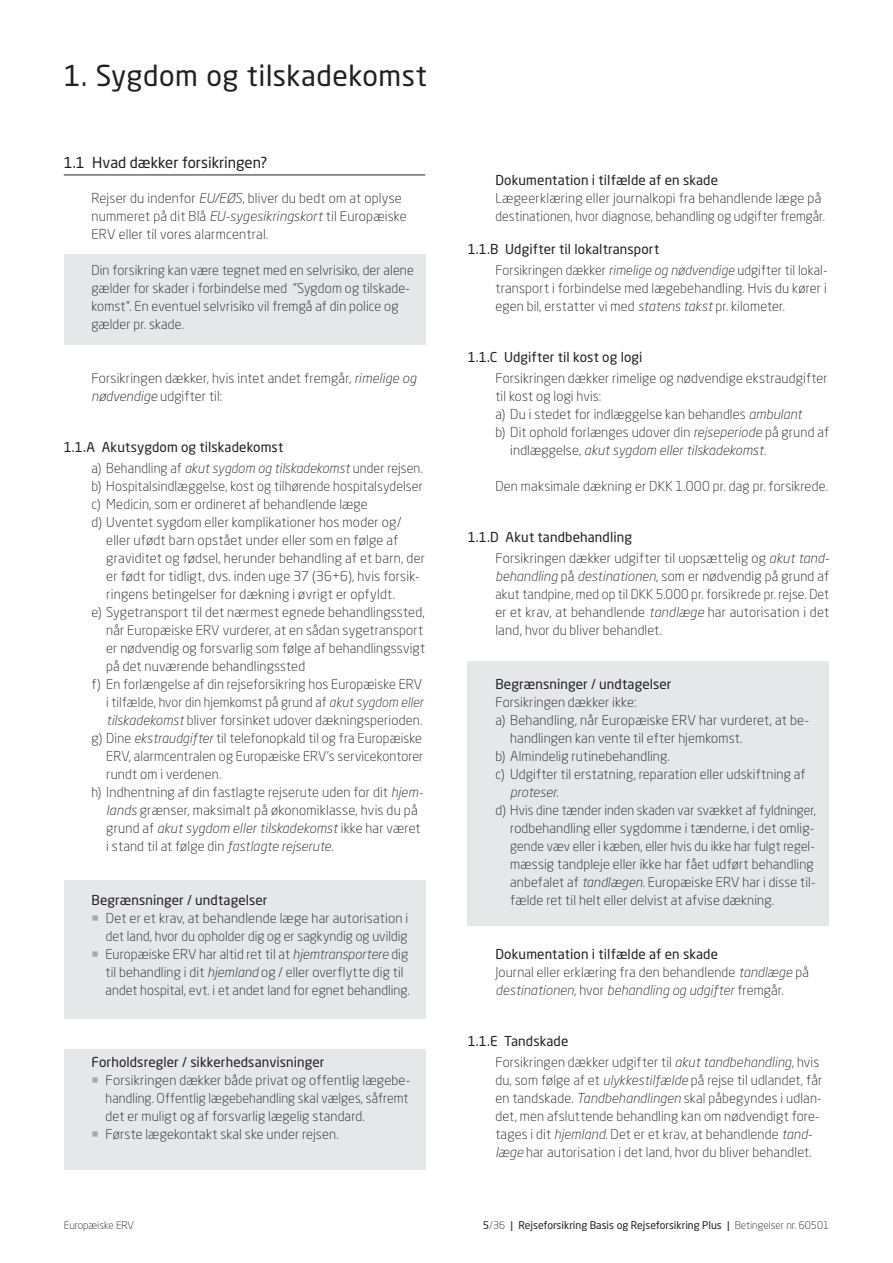
<style>
.page{position:relative;width:893px;height:1263px;background:#fff}
.page>*{position:absolute;margin:0;border:0;box-sizing:border-box;transform-origin:0 0}
.t1{font:28.5px "Neo Sans W1 G";letter-spacing:.015em;color:#231f20}
.t2{font:15px "Neo Sans W1 G";color:#231f20}
.t3{font:300 13.5px/18px "Neo Sans W1 G";letter-spacing:.01em;color:#231f20}
.t4{font:13.5px/21px "Neo Sans W1 G";letter-spacing:.01em;color:#231f20}
.t5{font:italic 300 13.5px "Neo Sans Pro";letter-spacing:.01em;color:#231f20}
.t6{font:300 13.5px "Neo Sans W1 G";letter-spacing:.01em;color:#231f20;scale:.96 1}
.t7{font:10.5px "Neo Sans W1 G";color:#231f20}
.t8{font:300 10.5px "Neo Sans W1 G";color:#231f20}
.s1{font-family:"Neo Sans Pro";font-style:italic}
.s2{font-weight:300}
.s3{font-family:"Neo Sans Pro";font-weight:300;font-style:italic}
.s4{font-family:"Neo Sans W1 G";font-style:normal}
.s5{color:#a8a9ad}
.s6{font-weight:400}
</style>
<div class="page">
<div style="left:64px;top:254px;width:361px;height:90px;background:#e6e7e9"></div>
<div style="left:468px;top:661px;width:361px;height:265px;background:#e6e7e9"></div>
<div style="left:64px;top:880px;width:361px;height:139px;background:#e6e7e9"></div>
<div style="left:64px;top:1049px;width:361px;height:120px;background:#e6e7e9"></div>
<hr style="left:64px;top:175px;width:361px;height:1px;background:#231f20">
<h1 class="t1" style="left:64px;top:58px;width:365px">1. Sygdom og tilskadekomst</h1>
<p class="t2" style="left:64px;top:153px;width:205px">1.1 Hvad dækker forsikringen?</p>
<p class="t3" style="left:91px;top:189px;width:317px">Rejser du indenfor <span class="s1">EU/EØS</span>, bliver du bedt om at oplyse nummeret på dit Blå <span class="s1">EU-sygesikringskort</span> til Europæiske<br>ERV eller til vores alarmcentral.</p>
<p class="t3" style="left:91px;top:261px;width:324px">Din forsikring kan være tegnet med en selvrisiko, der alene gælder for skader i forbindelse med ”Sygdom og tilskade&shy;komst". En eventuel selvrisiko vil fremgå af din police og gælder pr. skade.</p>
<p class="t3" style="left:91px;top:369px;width:326px">Forsikringen dækker, hvis intet andet fremgår, <span class="s1">rimelige og nødvendige</span> udgifter til:</p>
<p class="t4" style="left:91px;top:437px;width:333px;text-indent:-28px">1.1.A Akutsygdom og tilskadekomst<br><span class="s2">a) Behandling af</span> <span class="s3">akut sygdom og tilskadekomst</span> <span class="s2">under rejsen.</span></p>
<p class="t3" style="left:91px;top:477px;width:333px">b) Hospitalsindlæggelse, kost og tilhørende hospitalsydelser</p>
<p class="t3" style="left:91px;top:495px;width:278px">c) Medicin, som er ordineret af behandlende læge</p>
<p class="t3" style="left:91px;top:513px;width:311px">d) Uventet sygdom eller komplikationer hos moder og/</p>
<p class="t3" style="left:106px;top:531px;width:294px">eller ufødt barn opstået under eller som en følge af</p>
<p class="t3" style="left:106px;top:549px;width:320px">graviditet og fødsel, herunder behandling af et barn, der</p>
<p class="t3" style="left:106px;top:567px;width:315px">er født for tidligt, dvs. inden uge 37 (36+6), hvis forsik-</p>
<p class="t3" style="left:106px;top:585px;width:290px">ringens betingelser for dækning i øvrigt er opfyldt.</p>
<p class="t3" style="left:91px;top:603px;width:335px">e) Sygetransport til det nærmest egnede behandlingssted,</p>
<p class="t3" style="left:106px;top:621px;width:318px">når Europæiske ERV vurderer, at en sådan sygetransport</p>
<p class="t3" style="left:106px;top:639px;width:320px">er nødvendig og forsvarlig som følge af behandlingssvigt</p>
<p class="t3" style="left:106px;top:657px;width:200px">på det nuværende behandlingssted</p>
<p class="t3" style="left:91px;top:675px;width:332px">f) En forlængelse af din rejseforsikring hos Europæiske ERV</p>
<p class="t6" style="left:106px;top:694px;width:332px">i tilfælde, hvor din hjemkomst på grund af <span class="s1">akut sygdom eller</span></p>
<p class="t3" style="left:106px;top:711px;width:317px"><span class="s1">tilskadekomst</span> bliver forsinket udover dækningsperioden.</p>
<p class="t3" style="left:91px;top:729px;width:332px">g) Dine <span class="s1">ekstraudgifter</span> til telefonopkald til og fra Europæiske</p>
<p class="t3" style="left:106px;top:747px;width:319px">ERV, alarmcentralen og Europæiske ERV’s servicekontorer</p>
<p class="t3" style="left:106px;top:765px;width:117px">rundt om i verdenen.</p>
<p class="t3" style="left:91px;top:783px;width:333px">h) Indhentning af din fastlagte rejserute uden for dit <span class="s1">hjem-</span></p>
<p class="t3" style="left:106px;top:801px;width:313px"><span class="s1">lands</span> grænser, maksimalt på økonomiklasse, hvis du på</p>
<p class="t5" style="left:106px;top:820px;width:316px"><span class="s4">grund af</span> akut sygdom eller tilskadekomst <span class="s4">ikke har været</span></p>
<p class="t3" style="left:106px;top:837px;width:229px">i stand til at følge din <span class="s1">fastlagte rejserute</span>.</p>
<p class="t4" style="left:91px;top:890px;width:178px">Begrænsninger / undtagelser</p>
<p class="t3" style="left:91px;top:909px;width:318px;text-align:right"><span class="s5">○</span> Det er et krav, at behandlende læge har autorisation i det land, hvor du opholder dig og er sagkyndig og uvildig</p>
<p class="t3" style="left:105px;top:945px;width:306px;text-indent:-14px"><span class="s5">○</span> Europæiske ERV har altid ret til at <span class="s1">hjemtransportere</span> dig til behandling i dit <span class="s1">hjemland</span> og / eller overflytte dig til andet hospital, evt. i et andet land for egnet behandling.</p>
<p class="t4" style="left:91px;top:1052px;width:235px">Forholdsregler / sikkerhedsanvisninger</p>
<p class="t3" style="left:106px;top:1071px;width:306px;text-indent:-14px"><span class="s5">○</span> Forsikringen dækker både privat og offentlig lægebe&shy;handling. Offentlig lægebehandling skal vælges, såfremt det er muligt og af forsvarlig lægelig standard.</p>
<p class="t3" style="left:91px;top:1125px;width:249px"><span class="s5">○</span> Første lægekontakt skal ske under rejsen.</p>
<p class="t4" style="left:495px;top:169px;width:224px">Dokumentation i tilfælde af en skade</p>
<p class="t3" style="left:495px;top:189px;width:331px">Lægeerklæring eller journalkopi fra behandlende læge på destinationen, hvor diagnose, behandling og udgifter fremgår.</p>
<p class="t3" style="left:495px;top:238px;width:334px;line-height:21px;text-indent:-28px"><span class="s6">1.1.B Udgifter til lokaltransport<br></span>Forsikringen dækker <span class="s1">rimelige og nødvendige</span> udgifter til lokal-</p>
<p class="t3" style="left:495px;top:279px;width:333px">transport i forbindelse med lægebehandling. Hvis du kører i egen bil, erstatter vi med <span class="s1">statens takst</span> pr. kilometer.</p>
<p class="t4" style="left:468px;top:346px;width:176px">1.1.C Udgifter til kost og logi</p>
<p class="t3" style="left:495px;top:369px;width:335px">Forsikringen dækker rimelige og nødvendige ekstraudgifter til kost og logi hvis:<br>a) Du i stedet for indlæggelse kan behandles <span class="s1">ambulant<br></span>b) Dit ophold forlænges udover din <span class="s1">rejseperiode</span> på grund af</p>
<p class="t5" style="left:510px;top:442px;width:257px"><span class="s4">indlæggelse,</span> akut sygdom eller tilskadekomst<span class="s4">.</span></p>
<p class="t3" style="left:495px;top:477px;width:334px">Den maksimale dækning er DKK 1.000 pr. dag pr. forsikrede.</p>
<p class="t3" style="left:495px;top:526px;width:335px;line-height:21px;text-indent:-28px"><span class="s6">1.1.D Akut tandbehandling<br></span>Forsikringen dækker udgifter til uopsættelig og <span class="s1">akut tand-</span></p>
<p class="t3" style="left:495px;top:567px;width:335px;text-align:justify"><span class="s1">behandling</span> på <span class="s1">destinationen</span>, som er nødvendig på grund af akut tandpine, med op til DKK 5.000 pr. forsikrede pr. rejse. Det er et krav, at behandlende <span class="s1">tandlæge</span> har autorisation i det land, hvor du bliver behandlet.</p>
<p class="t4" style="left:495px;top:673px;width:178px">Begrænsninger / undtagelser</p>
<p class="t3" style="left:495px;top:693px;width:143px">Forsikringen dækker ikke:</p>
<p class="t3" style="left:495px;top:711px;width:315px">a) Behandling, når Europæiske ERV har vurderet, at be-</p>
<p class="t3" style="left:510px;top:729px;width:234px">handlingen kan vente til efter hjemkomst.</p>
<p class="t3" style="left:495px;top:747px;width:176px">b) Almindelig rutinebehandling.</p>
<p class="t3" style="left:495px;top:765px;width:312px">c) Udgifter til erstatning, reparation eller udskiftning af</p>
<p class="t5" style="left:510px;top:784px;width:50px">proteser<span class="s4">.</span></p>
<p class="t3" style="left:510px;top:801px;width:307px;text-indent:-15px">d) Hvis dine tænder inden skaden var svækket af fyldninger, rodbehandling eller sygdomme i tænderne, i det omlig&shy;gende væv eller i kæben, eller hvis du ikke har fulgt regel&shy;mæssig tandpleje eller ikke har fået udført behandling anbefalet af <span class="s1">tandlægen</span>. Europæiske ERV har i disse til&shy;fælde ret til helt eller delvist at afvise dækning.</p>
<p class="t3" style="left:495px;top:945px;width:315px"><span class="s6">Dokumentation i tilfælde af en skade<br></span>Journal eller erklæring fra den behandlende <span class="s1">tandlæge</span> på</p>
<p class="t5" style="left:495px;top:982px;width:290px">destinationen<span class="s4">, hvor</span> behandling og udgifter <span class="s4">fremgår.</span></p>
<p class="t3" style="left:495px;top:1030px;width:325px;line-height:21px;text-indent:-28px"><span class="s6">1.1.E Tandskade<br></span>Forsikringen dækker udgifter til <span class="s1">akut tandbehandling</span>, hvis</p>
<p class="t3" style="left:495px;top:1071px;width:328px">du, som følge af et <span class="s1">ulykkestilfælde</span> på rejse til udlandet, får en tandskade. <span class="s1">Tandbehandlingen</span> skal påbegyndes i udlan&shy;det, men afsluttende behandling kan om nødvendigt fore&shy;tages i dit <span class="s1">hjemland</span>. Det er et krav, at behandlende <span class="s1">tand&shy;læge</span> har autorisation i det land, hvor du bliver behandlet.</p>
<p class="t8" style="left:64px;top:1219px;width:72px">Europæiske ERV</p>
<p class="t7" style="left:483px;top:1219px;width:348px">5<span class="s2">/36</span> | Rejseforsikring Basis og Rejseforsikring Plus | <span class="s2">Betingelser nr. 60501</span></p>
</div>
